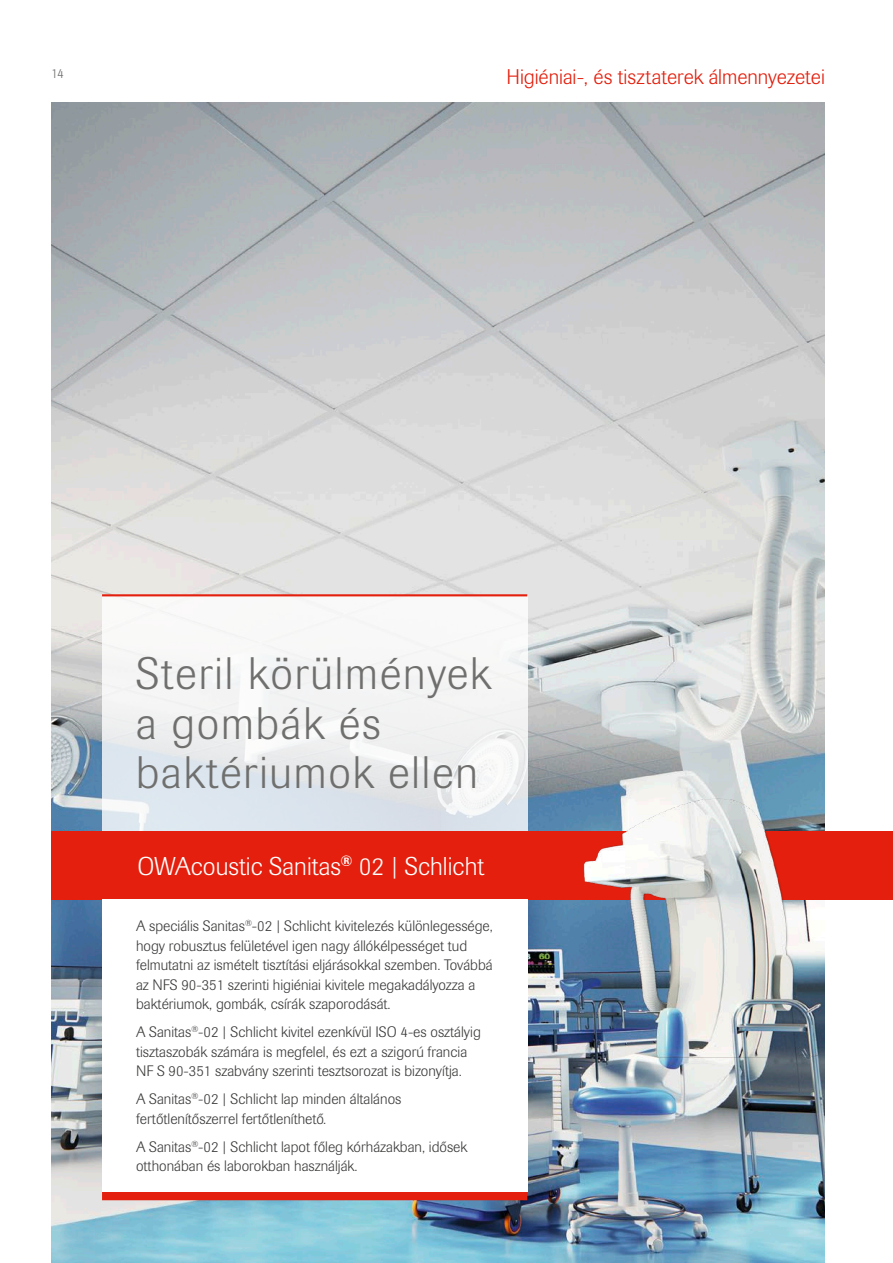
<style>
.page{position:relative;width:893px;height:1263px;background:#fff}
.page>*{position:absolute;margin:0;border:0;box-sizing:border-box;transform-origin:0 0}
.t1{font:300 45px/49.5px "Imago Pro";letter-spacing:.04em;color:#6f6f6e}
.t2{font:300 25.5px "Imago Pro";color:#fff}
.t3{font:300 21px "Imago Pro";color:#e41f0d}
.t4{font:300 15px/19.5px "Imago Pro";color:#3b3b3a}
.t5{font:300 13.5px "Imago Pro";color:#6f6f6e}
</style>
<div class="page">
<img style="left:51px;top:102px;width:774px;height:1161px">
<svg style="left:102px;top:596px;width:425px;height:235px;fill:#f3f3f3"></svg>
<hr style="left:102px;top:594px;width:425px;height:2px;background:#e41f0d">
<svg style="left:51px;top:831px;width:842px;height:68px;background:#e24436"></svg>
<div style="left:102px;top:1192px;width:425px;height:8px;background:#e41f0d"></div>
<div style="left:102px;top:899px;width:425px;height:293px;background:#fff"></div>
<p class="t5" style="left:51px;top:65px;width:14px">14</p>
<h3 class="t3" style="left:506px;top:63px;width:320px">Higiéniai-, és tisztaterek álmennyezetei</h3>
<h1 class="t1" style="left:136px;top:648px;width:356px">Steril körülmények a gombák és baktériumok ellen</h1>
<h2 class="t2" style="left:137px;top:849px;width:348px">OWAcoustic Sanitas<sup>®</sup> 02 | Schlicht</h2>
<p class="t4" style="left:136px;top:916px;width:358px">A speciális Sanitas<sup>®</sup>-02 | Schlicht kivitelezés különlegessége, hogy robusztus felületével igen nagy állókélpességet tud felmutatni az ismételt tisztítási eljárásokkal szemben. Továbbá az NFS 90-351 szerinti higiéniai kivitele megakadályozza a baktériumok, gombák, csírák szaporodását.</p>
<p class="t4" style="left:136px;top:1022px;width:346px">A Sanitas<sup>®</sup>-02 | Schlicht kivitel ezenkívül ISO 4-es osztályig tisztaszobák számára is megfelel, és ezt a szigorú francia<br>NF S 90-351 szabvány szerinti tesztsorozat is bizonyítja.</p>
<p class="t4" style="left:136px;top:1089px;width:267px">A Sanitas<sup>®</sup>-02 | Schlicht lap minden általános fertőtlenítőszerrel fertőtleníthető.</p>
<p class="t4" style="left:136px;top:1136px;width:333px">A Sanitas<sup>®</sup>-02 | Schlicht lapot főleg kórházakban, idősek otthonában és laborokban használják.</p>
</div>
